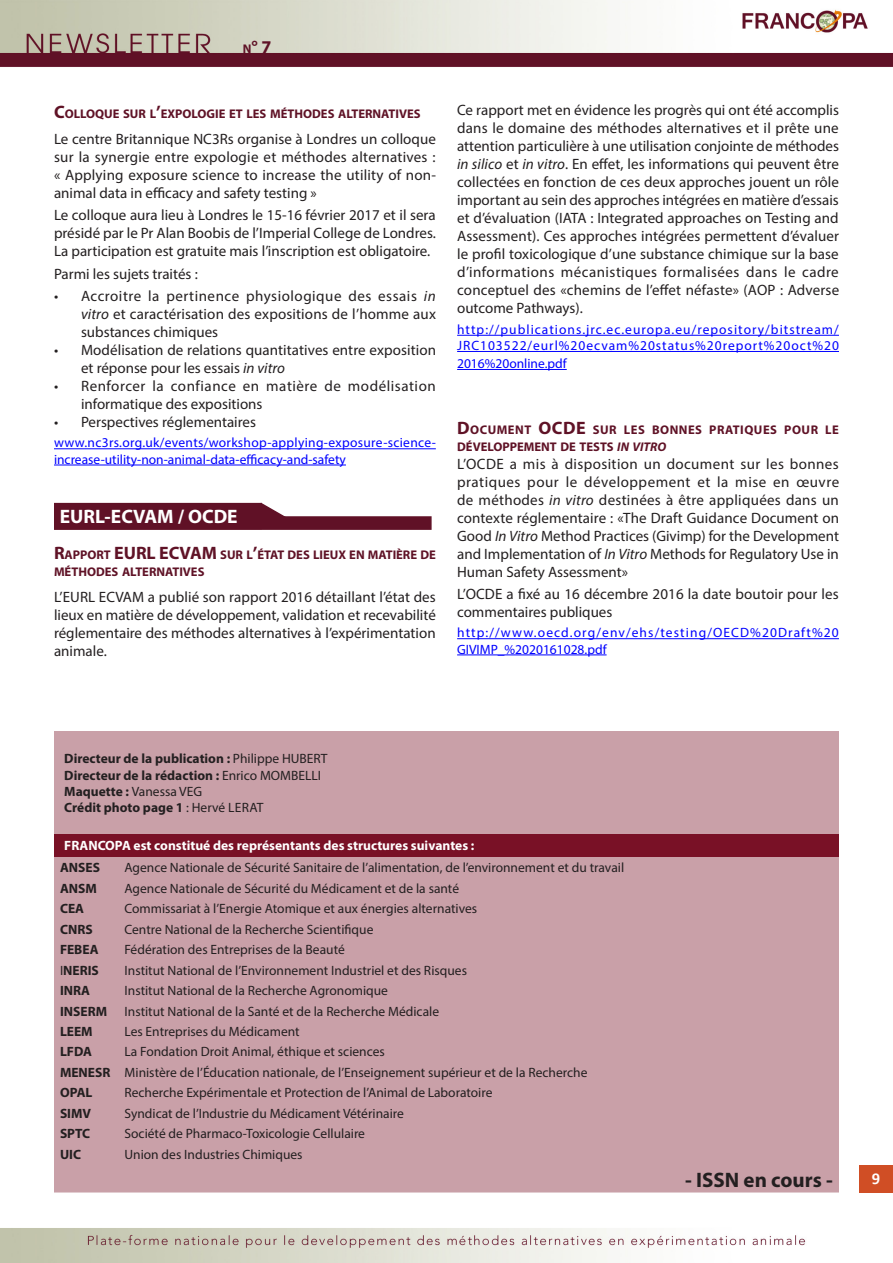
<style>
.page{position:relative;width:893px;height:1263px;background:#fff}
.page>*{position:absolute;margin:0;border:0;box-sizing:border-box;transform-origin:0 0}
.t1{font:700 21px "Myriad Pro";color:#231f20}
.t2{font:700 19.5px "Myriad Pro";color:#fff}
.titre{font:700 18px "Myriad Pro";color:#5f1226}
.t3{font:700 16.5px "Calibri";color:#fff}
.t4{font:15px/18px "Myriad Pro";color:#231f20;text-align:justify}
.t5{font:15px/18px "Myriad Pro";letter-spacing:.03em;color:#231f20}
.ours{font:13.5px "Myriad Pro";color:#231f20}
.lien_hypertexte{font:13.5px/16.2px "Myriad Pro";letter-spacing:.065em;color:#00f}
.ours-2{font:700 13.5px "Myriad Pro";color:#231f20}
.lien_hypertexte-2{font:13.5px/16.2px "Myriad Pro";letter-spacing:.015em;color:#00f}
.t6{font:700 13.5px "Myriad Pro";color:#fff}
.lien_hypertexte-3{font:13.5px "Myriad Pro";color:#00f}
.titre-2{font:700 12.6px "Myriad Pro";color:#5f1226}
.lien_hypertexte-4{font:700 12.6px/16.5px "Myriad Pro";letter-spacing:.04em;color:#5f1226}
.s1{font-size:12.6px}
.s2{font-size:18px}
.s3{font-style:italic}
.s4{font-weight:400}
.s5{font-weight:700}
</style>
<div class="page">
<img style="left:0;top:0;width:893px;height:1263px">
<div style="left:859px;top:1165px;width:34px;height:27px;background:#d04e25"></div>
<hr style="left:54px;top:448px;width:382px;height:1px;background:#00f">
<hr style="left:54px;top:465px;width:292px;height:1px;background:#00f">
<div style="left:54px;top:516px;width:378px;height:14px;background:#601126;border:2px solid #601126"></div>
<svg style="left:260px;top:501px;width:30px;height:18px"></svg>
<div style="left:55px;top:504px;width:206px;height:25px;background:#601126"></div>
<div style="left:54px;top:503px;width:208px;height:26px;border:2px solid #601126"></div>
<div style="left:54px;top:731px;width:785px;height:461px;background:#c9a0a8"></div>
<div style="left:54px;top:834px;width:785px;height:22px;background:#791126"></div>
<hr style="left:457px;top:335px;width:382px;height:1px;background:#00f">
<hr style="left:457px;top:351px;width:382px;height:1px;background:#00f">
<hr style="left:457px;top:369px;width:110px;height:1px;background:#00f">
<hr style="left:457px;top:638px;width:382px;height:1px;background:#00f">
<hr style="left:457px;top:654px;width:150px;height:1px;background:#00f">
<p class="titre" style="left:243px;top:35px;width:30px"><span class="s1">N</span>° 7</p>
<p class="titre-2" style="left:54px;top:105px;width:368px"><span class="s2">C</span>OLLOQUE SUR L<span class="s2">’</span>EXPOLOGIE ET LES MÉTHODES ALTERNATIVES</p>
<p class="t4" style="left:54px;top:130px;width:384px">Le centre Britannique NC3Rs organise à Londres un colloque sur la synergie entre expologie et méthodes alternatives : « Applying exposure science to increase the utility of non&shy;animal data in efficacy and safety testing »</p>
<p class="t4" style="left:54px;top:206px;width:383px">Le colloque aura lieu à Londres le 15-16 février 2017 et il sera présidé par le Pr Alan Boobis de l’Imperial College de Londres.<br>La participation est gratuite mais l’inscription est obligatoire.</p>
<p class="t4" style="left:54px;top:264px;width:145px">Parmi les sujets traités :</p>
<p class="t4" style="left:81px;top:287px;width:356px;text-indent:-27px">• Accroitre la pertinence physiologique des essais <span class="s3">in vitro</span> et caractérisation des expositions de l’homme aux substances chimiques</p>
<p class="t4" style="left:81px;top:341px;width:356px;text-indent:-27px">• Modélisation de relations quantitatives entre exposition et réponse pour les essais <span class="s3">in vitro</span></p>
<p class="t5" style="left:81px;top:377px;width:356px;text-indent:-27px">• Renforcer la confiance en matière de modélisation informatique des expositions</p>
<p class="t4" style="left:54px;top:413px;width:204px">• Perspectives réglementaires</p>
<p class="lien_hypertexte-2" style="left:54px;top:435px;width:384px">www.nc3rs.org.uk/events/workshop-applying-exposure-science&shy;increase-utility-non-animal-data-efficacy-and-safety</p>
<p class="t2" style="left:60px;top:504px;width:179px">EURL-ECVAM / OCDE</p>
<p class="titre" style="left:54px;top:541px;width:118px">R<span class="s1">APPORT</span> EURL ECVAM</p>
<p class="titre-2" style="left:220px;top:547px;width:217px">SUR L<span class="s2">’</span>ÉTAT DES LIEUX EN MATIÈRE DE</p>
<p class="titre-2" style="left:54px;top:563px;width:152px">MÉTHODES ALTERNATIVES</p>
<p class="t4" style="left:54px;top:588px;width:383px">L’EURL ECVAM a publié son rapport 2016 détaillant l’état des lieux en matière de développement, validation et recevabilité réglementaire des méthodes alternatives à l’expérimentation animale.</p>
<p class="t4" style="left:457px;top:101px;width:384px">Ce rapport met en évidence les progrès qui ont été accomplis dans le domaine des méthodes alternatives et il prête une attention particulière à une utilisation conjointe de méthodes <span class="s3">in silico</span> et <span class="s3">in vitro</span>. En effet, les informations qui peuvent être collectées en fonction de ces deux approches jouent un rôle important au sein des approches intégrées en matière d’essais et d’évaluation (IATA : Integrated approaches on Testing and Assessment). Ces approches intégrées permettent d’évaluer le profil toxicologique d’une substance chimique sur la base d’informations mécanistiques formalisées dans le cadre conceptuel des «chemins de l’effet néfaste» (AOP : Adverse outcome Pathways).</p>
<p class="lien_hypertexte" style="left:457px;top:321px;width:383px">http://publications.jrc.ec.europa.eu/repository/bitstream/<br>JRC103522/eurl%20ecvam%20status%20report%20oct%20</p>
<p class="lien_hypertexte-3" style="left:457px;top:355px;width:111px">2016%20online.pdf</p>
<p class="lien_hypertexte-4" style="left:457px;top:421px;width:94px"><span class="s2">D</span>OCUMENT <span class="s2">OCDE</span></p>
<p class="lien_hypertexte-4" style="left:457px;top:421px;width:383px;text-indent:136px">SUR LES BONNES PRATIQUES POUR LE<br>DÉVELOPPEMENT DE TESTS <span class="s3">IN VITRO</span></p>
<p class="t4" style="left:457px;top:454px;width:384px">L’OCDE a mis à disposition un document sur les bonnes pratiques pour le développement et la mise en œuvre de méthodes <span class="s3">in vitro</span> destinées à être appliquées dans un contexte réglementaire : «The Draft Guidance Document on Good <span class="s3">In Vitro</span> Method Practices (Givimp) for the Development and Implementation of <span class="s3">In Vitro</span> Methods for Regulatory Use in Human Safety Assessment»</p>
<p class="t4" style="left:457px;top:585px;width:383px">L’OCDE a fixé au 16 décembre 2016 la date boutoir pour les commentaires publiques</p>
<p class="lien_hypertexte" style="left:457px;top:624px;width:383px">http://www.oecd.org/env/ehs/testing/OECD%20Draft%20<br>GIVIMP_%2020161028.pdf</p>
<p class="ours-2" style="left:64px;top:750px;width:265px">Directeur de la publication : <span class="s4">Philippe HUBERT</span></p>
<p class="ours-2" style="left:64px;top:766px;width:258px">Directeur de la rédaction : <span class="s4">Enrico MOMBELLI</span></p>
<p class="ours" style="left:64px;top:783px;width:139px"><span class="s5">Maquette :</span> Vanessa VEG</p>
<p class="ours-2" style="left:64px;top:798px;width:201px">Crédit photo page 1 <span class="s4">: Hervé LERAT</span></p>
<p class="t6" style="left:64px;top:837px;width:412px">FRANCOPA est constitué des représentants des structures suivantes :</p>
<p class="ours-2" style="left:60px;top:859px;width:41px">ANSES</p>
<p class="ours-2" style="left:60px;top:879px;width:38px">ANSM</p>
<p class="ours-2" style="left:60px;top:900px;width:26px">CEA</p>
<p class="ours-2" style="left:60px;top:920px;width:34px">CNRS</p>
<p class="ours-2" style="left:60px;top:941px;width:40px">FEBEA</p>
<p class="ours-2" style="left:60px;top:961px;width:40px"><span class="s4">I</span>NERIS</p>
<p class="ours-2" style="left:60px;top:982px;width:32px">INRA</p>
<p class="ours-2" style="left:60px;top:1002px;width:49px">INSERM</p>
<p class="ours-2" style="left:60px;top:1023px;width:34px">LEEM</p>
<p class="ours-2" style="left:60px;top:1043px;width:34px">LFDA</p>
<p class="ours-2" style="left:60px;top:1063px;width:52px">MENESR</p>
<p class="ours-2" style="left:60px;top:1084px;width:34px">OPAL</p>
<p class="ours-2" style="left:60px;top:1104px;width:33px">SIMV</p>
<p class="ours-2" style="left:60px;top:1125px;width:32px">SPTC</p>
<p class="ours-2" style="left:60px;top:1145px;width:23px">UIC</p>
<p class="ours" style="left:124px;top:859px;width:501px">Agence Nationale de Sécurité Sanitaire de l’alimentation, de l’environnement et du travail</p>
<p class="ours" style="left:124px;top:880px;width:336px">Agence Nationale de Sécurité du Médicament et de la santé</p>
<p class="ours" style="left:124px;top:900px;width:354px">Commissariat à l’Energie Atomique et aux énergies alternatives</p>
<p class="ours" style="left:124px;top:921px;width:250px">Centre National de la Recherche Scientifique</p>
<p class="ours" style="left:124px;top:941px;width:222px">Fédération des Entreprises de la Beauté</p>
<p class="ours" style="left:124px;top:962px;width:344px">Institut National de l’Environnement Industriel et des Risques</p>
<p class="ours" style="left:124px;top:982px;width:265px">Institut National de la Recherche Agronomique</p>
<p class="ours" style="left:124px;top:1003px;width:316px">Institut National de la Santé et de la Recherche Médicale</p>
<p class="ours" style="left:124px;top:1023px;width:177px">Les Entreprises du Médicament</p>
<p class="ours" style="left:124px;top:1044px;width:262px">La Fondation Droit Animal, éthique et sciences</p>
<p class="ours" style="left:124px;top:1064px;width:464px">Ministère de l’Éducation nationale, de l’Enseignement supérieur et de la Recherche</p>
<p class="ours" style="left:124px;top:1084px;width:369px">Recherche Expérimentale et Protection de l’Animal de Laboratoire</p>
<p class="ours" style="left:124px;top:1105px;width:281px">Syndicat de l’Industrie du Médicament Vétérinaire</p>
<p class="ours" style="left:124px;top:1125px;width:242px">Société de Pharmaco-Toxicologie Cellulaire</p>
<p class="ours" style="left:124px;top:1146px;width:180px">Union des Industries Chimiques</p>
<p class="t1" style="left:685px;top:1166px;width:149px">- ISSN en cours -</p>
<p class="t3" style="left:872px;top:1167px;width:10px">9</p>
</div>
